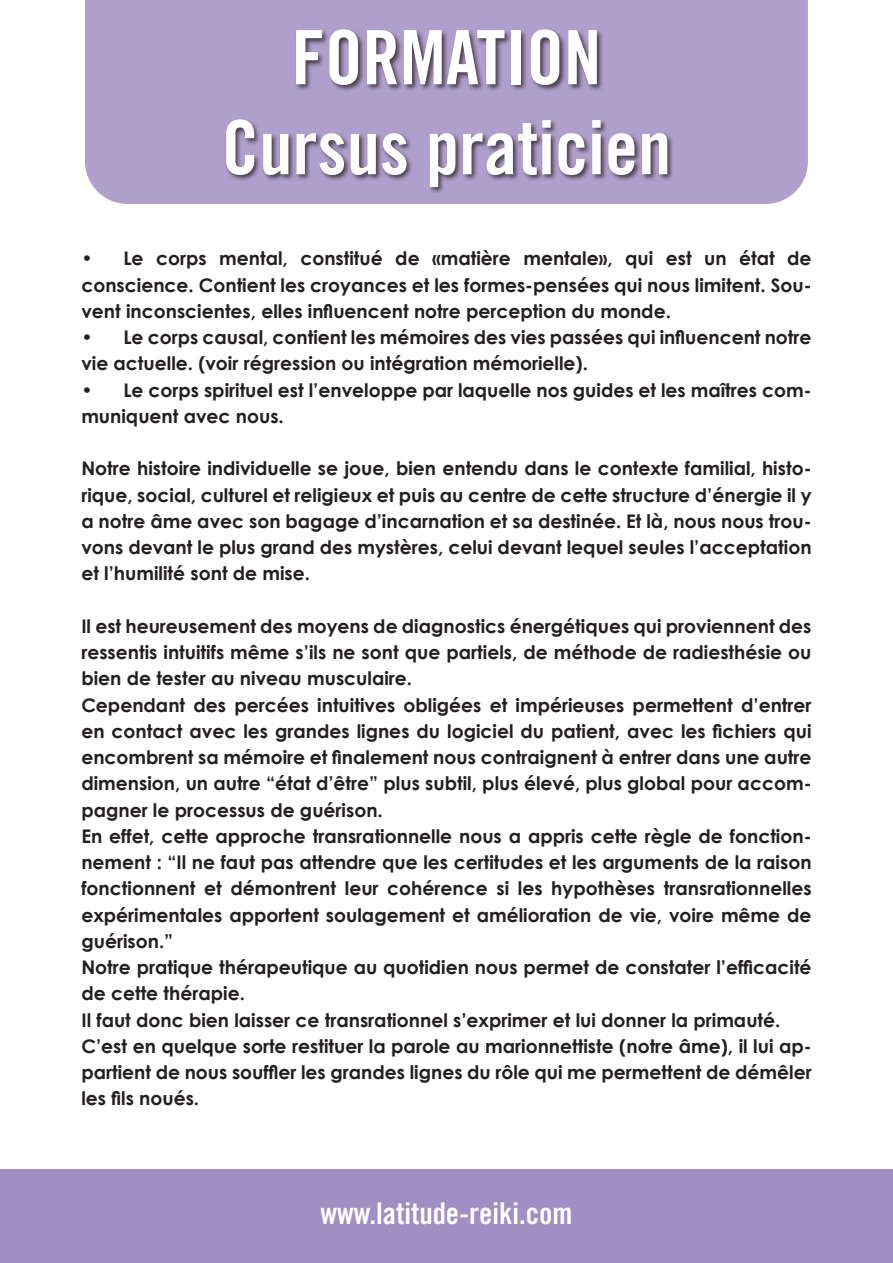
<style>
.page{position:relative;width:893px;height:1263px;background:#fff}
.page>*{position:absolute;margin:0;border:0;box-sizing:border-box;transform-origin:0 0}
.t1{font:75px/90px "Trade Gothic Bold Cond Twenty";color:#fff;text-align:center}
.t2{font:30px "Trade Gothic Bold Cond Twenty";color:#fff}
.t3{font:700 18.75px/26.2px "Century Gothic";color:#231f20}
</style>
<div class="page">
<div style="left:85px;top:0;width:723px;height:204px;background:#af9fcc"></div>
<div style="left:224px;top:29px;width:450px;height:165px;background:#231f20;opacity:.75"></div>
<div style="left:0;top:1169px;width:893px;height:94px;background:#a18ec3"></div>
<h1 class="t1" style="left:222px;top:12px;width:451px">FORMATION<br>Cursus praticien</h1>
<p class="t3" style="left:81px;top:245px;width:732px;text-align:justify">• Le corps mental, constitué de «matière mentale», qui est un état de conscience. Contient les croyances et les formes-pensées qui nous limitent. Sou&shy;vent inconscientes, elles influencent notre perception du monde.</p>
<p class="t3" style="left:81px;top:324px;width:732px">• Le corps causal, contient les mémoires des vies passées qui influencent notre vie actuelle. (voir régression ou intégration mémorielle).</p>
<p class="t3" style="left:81px;top:376px;width:732px">• Le corps spirituel est l’enveloppe par laquelle nos guides et les maîtres com&shy;muniquent avec nous.</p>
<p class="t3" style="left:81px;top:455px;width:732px;text-align:justify">Notre histoire individuelle se joue, bien entendu dans le contexte familial, histo&shy;rique, social, culturel et religieux et puis au centre de cette structure d’énergie il y a notre âme avec son bagage d’incarnation et sa destinée. Et là, nous nous trou&shy;vons devant le plus grand des mystères, celui devant lequel seules l’acceptation et l’humilité sont de mise.</p>
<p class="t3" style="left:81px;top:612px;width:732px">Il est heureusement des moyens de diagnostics énergétiques qui proviennent des ressentis intuitifs même s’ils ne sont que partiels, de méthode de radiesthésie ou bien de tester au niveau musculaire.<br>Cependant des percées intuitives obligées et impérieuses permettent d’entrer en contact avec les grandes lignes du logiciel du patient, avec les fichiers qui encombrent sa mémoire et finalement nous contraignent à entrer dans une autre dimension, un autre “état d’être” plus subtil, plus élevé, plus global pour accom&shy;pagner le processus de guérison.<br>En effet, cette approche transrationnelle nous a appris cette règle de fonction&shy;nement : “Il ne faut pas attendre que les certitudes et les arguments de la raison fonctionnent et démontrent leur cohérence si les hypothèses transrationnelles expérimentales apportent soulagement et amélioration de vie, voire même de guérison.”<br>Notre pratique thérapeutique au quotidien nous permet de constater l’efficacité de cette thérapie.<br>Il faut donc bien laisser ce transrationnel s’exprimer et lui donner la primauté.<br>C’est en quelque sorte restituer la parole au marionnettiste (notre âme), il lui ap&shy;partient de nous souffler les grandes lignes du rôle qui me permettent de démêler les fils noués.</p>
<h2 class="t2" style="left:320px;top:1195px;width:254px">www.latitude-reiki.com</h2>
</div>
